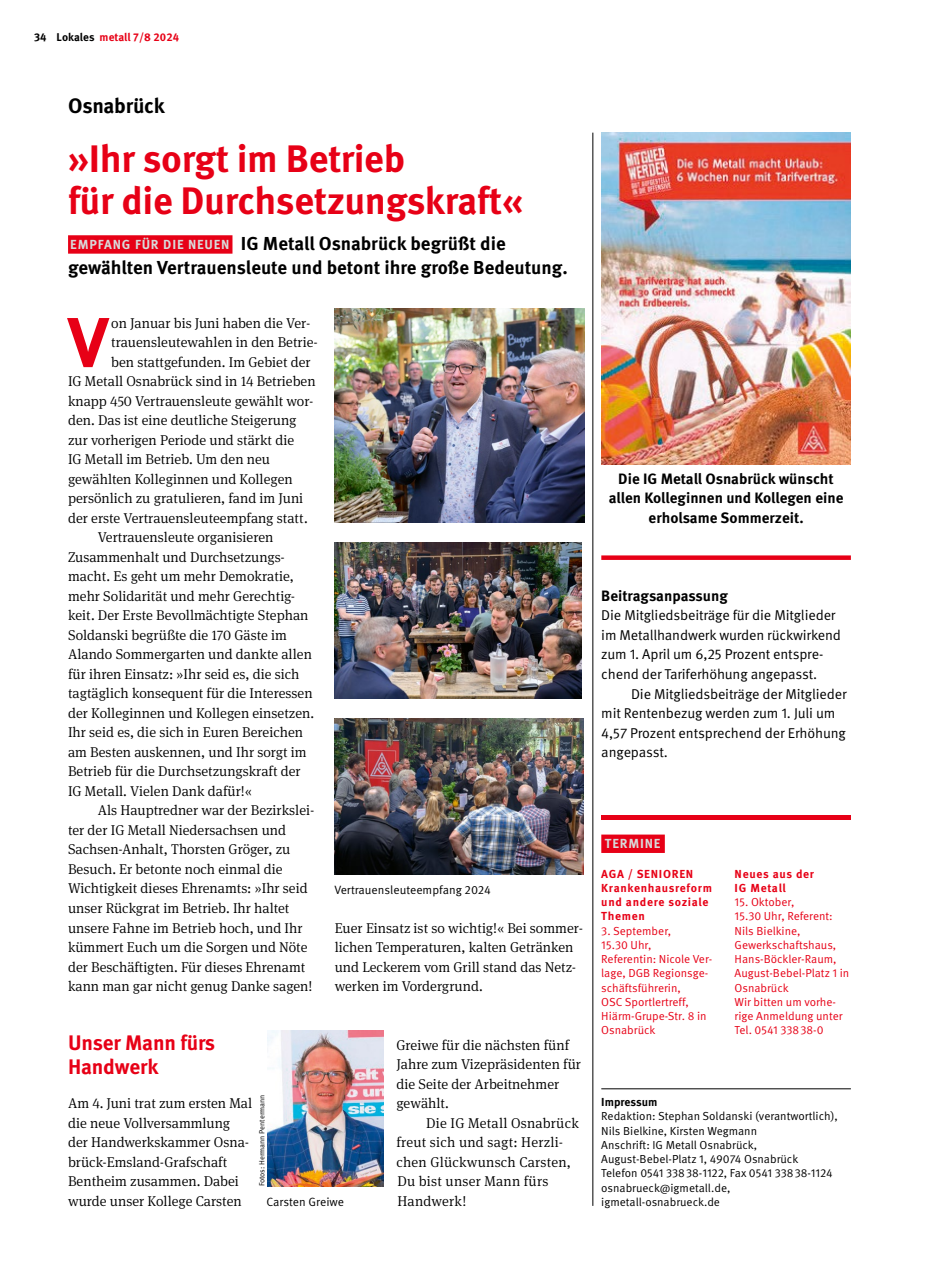
<style>
.page{position:relative;width:936px;height:1285px;background:#fff}
.page>*{position:absolute;margin:0;border:0;box-sizing:border-box;transform-origin:0 0}
.t1{font:700 70.05px "Meta IGMT";color:#e70016}
.t2{font:700 38.25px/42.6px "Meta IGMT";letter-spacing:-.01em;color:#e70016}
.t3{font:700 21px/24px "Meta IGMT";letter-spacing:-.01em;color:#e70016}
.t4{font:700 21px "Meta IGMT";letter-spacing:-.015em;color:#000}
.t5{font:700 18.75px/24px "Meta IGMT";color:#000}
.t6{font:700 15px/19.5px "Meta IGMT";color:#000;text-align:center}
.t7{font:300 14.25px/19.5px "Meta Serif IGMT";color:#000}
.t8{font:14.25px/19.5px "Meta IGMT";letter-spacing:-.01em;color:#000}
.t9{font:700 13.2px "Meta IGMT";letter-spacing:.06em;color:#d8dada}
.t10{font:12px "Meta IGMT";color:#000}
.t11{font:11.7px/14.2px "Meta IGMT";color:#e70016}
.t12{font:11.7px/14.2px "Meta IGMT";color:#000}
.t13{font:700 11.7px/14.2px "Meta IGMT";letter-spacing:.06em;color:#e70016}
.t14{font:700 11.7px "Meta IGMT";letter-spacing:-.005em;color:#000}
.t15{font:700 11.25px "Meta IGMT";letter-spacing:.005em;color:#e70016}
.t16{font:7.5px "Meta IGMT";color:#000}
.s1{color:#000}
.s2{font-size:13.2px;color:#d8dada}
</style>
<div class="page">
<div style="left:68px;top:235px;width:164px;height:18px;background:#e70016"></div>
<hr style="left:601px;top:1088px;width:249px;height:1px;background:#000">
<hr style="left:592px;top:133px;width:1px;height:1072px;background:#000">
<div style="left:601px;top:815px;width:249px;height:5px;background:#e70016"></div>
<div style="left:601px;top:834px;width:63px;height:18px;background:#e70016"></div>
<img style="left:267px;top:1030px;width:117px;height:156px">
<img style="left:334px;top:542px;width:247px;height:156px">
<img style="left:334px;top:309px;width:250px;height:214px">
<img style="left:334px;top:718px;width:250px;height:156px">
<img style="left:601px;top:133px;width:249px;height:331px">
<div style="left:601px;top:555px;width:249px;height:5px;background:#e70016"></div>
<p class="t15" style="left:34px;top:28px;width:147px"><span class="s1">34 Lokales</span> metall 7/8 2024</p>
<h3 class="t4" style="left:68px;top:89px;width:98px">Osnabrück</h3>
<h2 class="t2" style="left:68px;top:135px;width:456px">»Ihr sorgt im Betrieb<br>für die Durchsetzungskraft«</h2>
<h3 class="t5" style="left:68px;top:230px;width:501px"><span class="s2">EMPFANG FÜR DIE NEUEN</span> IG Metall Osnabrück begrüßt die gewählten Vertrauensleute und betont ihre große Bedeutung.</h3>
<h1 class="t1" style="left:68px;top:287px;width:42px">V</h1>
<p class="t7" style="left:111px;top:312px;width:201px">on Januar bis Juni haben die Ver-</p>
<p class="t7" style="left:111px;top:332px;width:208px">trauensleutewahlen in den Betrie-</p>
<p class="t7" style="left:111px;top:351px;width:201px">ben stattgefunden. Im Gebiet der</p>
<p class="t7" style="left:68px;top:371px;width:249px">IG Metall Osnabrück sind in 14 Betrieben</p>
<p class="t7" style="left:68px;top:390px;width:247px">knapp 450 Vertrauensleute gewählt wor-</p>
<p class="t7" style="left:68px;top:410px;width:230px">den. Das ist eine deutliche Steigerung</p>
<p class="t7" style="left:68px;top:429px;width:227px">zur vorherigen Periode und stärkt die</p>
<p class="t7" style="left:68px;top:449px;width:203px">IG Metall im Betrieb. Um den neu</p>
<p class="t7" style="left:68px;top:468px;width:226px">gewählten Kolleginnen und Kollegen</p>
<p class="t7" style="left:68px;top:488px;width:237px">persönlich zu gratulieren, fand im Juni</p>
<p class="t7" style="left:68px;top:507px;width:241px">der erste Vertrauensleuteempfang statt.</p>
<p class="t7" style="left:98px;top:527px;width:177px">Vertrauensleute organisieren</p>
<p class="t7" style="left:68px;top:546px;width:218px">Zusammenhalt und Durchsetzungs-</p>
<p class="t7" style="left:68px;top:566px;width:227px">macht. Es geht um mehr Demokratie,</p>
<p class="t7" style="left:68px;top:585px;width:228px">mehr Solidarität und mehr Gerechtig-</p>
<p class="t7" style="left:68px;top:605px;width:242px">keit. Der Erste Bevollmächtigte Stephan</p>
<p class="t7" style="left:68px;top:624px;width:220px">Soldanski begrüßte die 170 Gäste im</p>
<p class="t7" style="left:68px;top:644px;width:245px">Alando Sommergarten und dankte allen</p>
<p class="t7" style="left:68px;top:663px;width:233px">für ihren Einsatz: »Ihr seid es, die sich</p>
<p class="t7" style="left:68px;top:683px;width:246px">tagtäglich konsequent für die Interessen</p>
<p class="t7" style="left:68px;top:702px;width:247px">der Kolleginnen und Kollegen einsetzen.</p>
<p class="t7" style="left:68px;top:722px;width:236px">Ihr seid es, die sich in Euren Bereichen</p>
<p class="t7" style="left:68px;top:741px;width:240px">am Besten auskennen, und Ihr sorgt im</p>
<p class="t7" style="left:68px;top:761px;width:234px">Betrieb für die Durchsetzungskraft der</p>
<p class="t7" style="left:68px;top:780px;width:185px">IG Metall. Vielen Dank dafür!«</p>
<p class="t7" style="left:98px;top:800px;width:218px">Als Hauptredner war der Bezirkslei-</p>
<p class="t7" style="left:68px;top:819px;width:220px">ter der IG Metall Niedersachsen und</p>
<p class="t7" style="left:68px;top:839px;width:224px">Sachsen-Anhalt, Thorsten Gröger, zu</p>
<p class="t7" style="left:68px;top:858px;width:216px">Besuch. Er betonte noch einmal die</p>
<p class="t7" style="left:68px;top:878px;width:241px">Wichtigkeit dieses Ehrenamts: »Ihr seid</p>
<p class="t7" style="left:68px;top:897px;width:223px">unser Rückgrat im Betrieb. Ihr haltet</p>
<p class="t7" style="left:68px;top:916px;width:236px">unsere Fahne im Betrieb hoch, und Ihr</p>
<p class="t7" style="left:68px;top:936px;width:241px">kümmert Euch um die Sorgen und Nöte</p>
<p class="t7" style="left:68px;top:955px;width:239px">der Beschäftigten. Für dieses Ehrenamt</p>
<p class="t7" style="left:68px;top:975px;width:246px">kann man gar nicht genug Danke sagen!</p>
<p class="t10" style="left:334px;top:880px;width:158px">Vertrauensleuteempfang 2024</p>
<p class="t7" style="left:334px;top:916px;width:250px">Euer Einsatz ist so wichtig!« Bei sommer&shy;lichen Temperaturen, kalten Getränken und Leckerem vom Grill stand das Netz&shy;werken im Vordergrund.</p>
<h3 class="t3" style="left:68px;top:1028px;width:149px">Unser Mann fürs<br>Handwerk</h3>
<p class="t7" style="left:68px;top:1092px;width:185px">Am 4. Juni trat zum ersten Mal die neue Vollversammlung der Handwerkskammer Osna&shy;brück-Emsland-Grafschaft<br>Bentheim zusammen. Dabei wurde unser Kollege Carsten</p>
<p class="t7" style="left:396px;top:1034px;width:186px">Greiwe für die nächsten fünf<br>Jahre zum Vizepräsidenten für die Seite der Arbeitnehmer gewählt.</p>
<p class="t7" style="left:396px;top:1112px;width:184px;text-indent:30px">Die IG Metall Osnabrück freut sich und sagt: Herzli&shy;chen Glückwunsch Carsten,<br>Du bist unser Mann fürs</p>
<p class="t16" style="left:256px;top:1186px;width:93px;rotate:-90deg">Fotos: Hermann Pentermann</p>
<p class="t10" style="left:266px;top:1192px;width:79px">Carsten Greiwe</p>
<p class="t7" style="left:397px;top:1190px;width:70px">Handwerk!</p>
<p class="t6" style="left:608px;top:468px;width:236px">Die IG Metall Osnabrück wünscht allen Kolleginnen und Kollegen eine erholsame Sommerzeit.</p>
<p class="t6" style="left:601px;top:585px;width:128px">Beitragsanpassung</p>
<p class="t8" style="left:601px;top:604px;width:241px">Die Mitgliedsbeiträge für die Mitglieder im Metallhandwerk wurden rückwirkend zum 1. April um 6,25 Prozent entspre&shy;chend der Tariferhöhung angepasst.</p>
<p class="t8" style="left:601px;top:682px;width:247px;text-indent:30px">Die Mitgliedsbeiträge der Mitglieder mit Rentenbezug werden zum 1. Juli um<br>4,57 Prozent entsprechend der Erhöhung angepasst.</p>
<p class="t9" style="left:605px;top:833px;width:57px">TERMINE</p>
<p class="t13" style="left:601px;top:865px;width:112px">AGA / SENIOREN<br>Krankenhausreform und andere soziale<br>Themen</p>
<p class="t11" style="left:601px;top:922px;width:112px">3. September,<br>15.30 Uhr,<br>Referentin: Nicole Ver&shy;lage, DGB Regionsge&shy;schäftsführerin,<br>OSC Sportlertreff,<br>Hiärm-Grupe-Str. 8 in<br>Osnabrück</p>
<p class="t13" style="left:734px;top:865px;width:81px">Neues aus der<br>IG Metall</p>
<p class="t11" style="left:734px;top:894px;width:116px">15. Oktober,<br>15.30 Uhr, Referent:<br>Nils Bielkine,<br>Gewerkschaftshaus,<br>Hans-Böckler-Raum,<br>August-Bebel-Platz 1 in<br>Osnabrück<br>Wir bitten um vorhe&shy;rige Anmeldung unter<br>Tel. 0541 338 38-0</p>
<p class="t14" style="left:601px;top:1092px;width:58px">Impressum</p>
<p class="t12" style="left:601px;top:1108px;width:238px">Redaktion: Stephan Soldanski (verantwortlich), Nils Bielkine, Kirsten Wegmann<br>Anschrift: IG Metall Osnabrück, August-Bebel-Platz 1, 49074 Osnabrück<br>Telefon 0541 338 38-1122, Fax 0541 338 38-1124 osnabrueck@igmetall.de, igmetall-osnabrueck.de</p>
</div>
